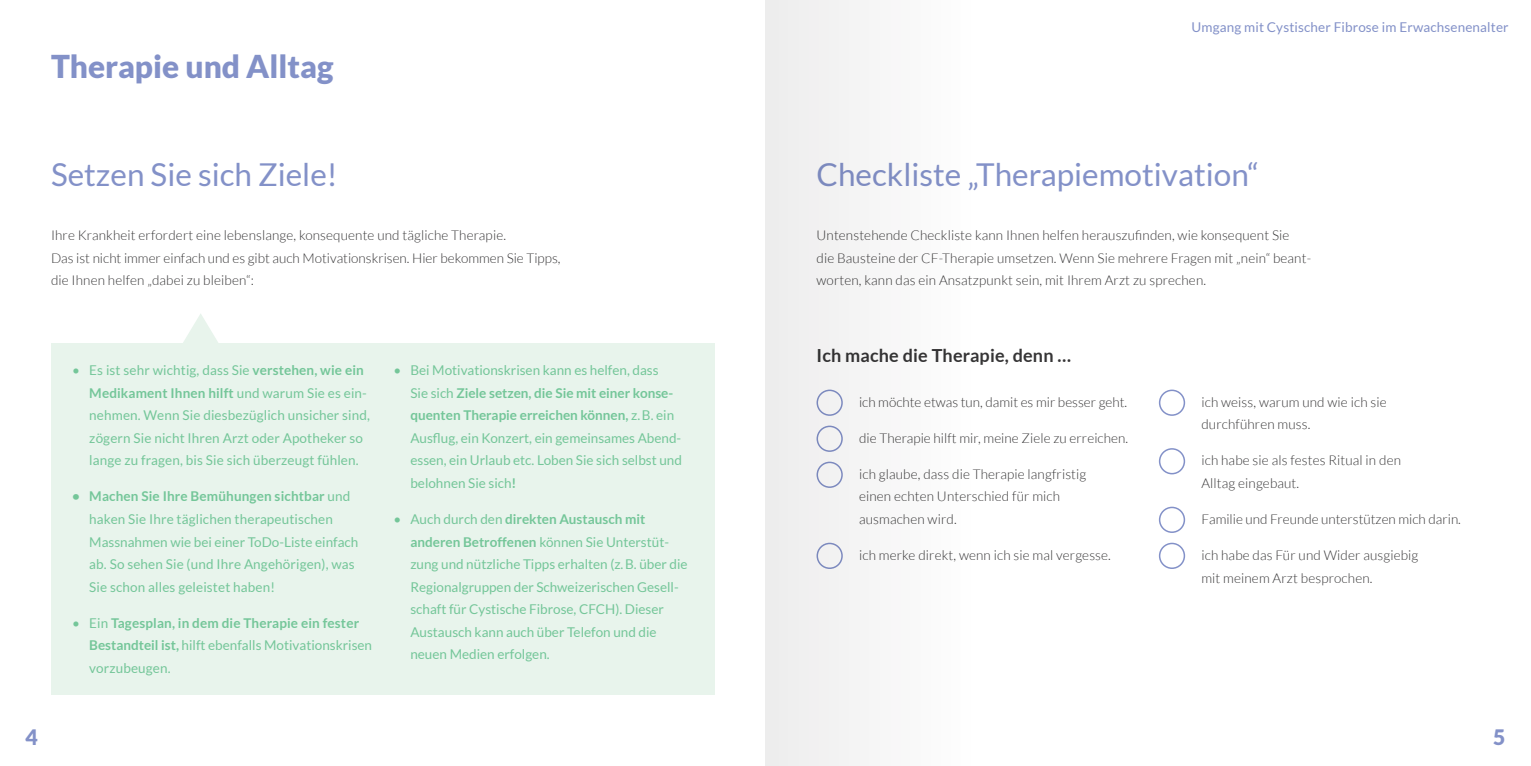
<style>
.page{position:relative;width:1531px;height:766px;background:#fff}
.page>*{position:absolute;margin:0;border:0;box-sizing:border-box;transform-origin:0 0}
.t1{font:31.5px "Lato";color:#8391c8}
.t2{font:900 31.5px "Lato";color:#8391c8}
.t3{font:900 21.3px "Lato";color:#8391c8}
.t4{font:700 18px "Lato";letter-spacing:.01em;color:#363536}
.t5{font:13.5px/22.5px "Lato";color:#74c699}
.t6{font:300 13.5px/22.5px "Lato";letter-spacing:.01em;color:#363536}
.t7{font:700 13.5px/22.5px "Lato";letter-spacing:.01em;color:#74c699}
.t8{font:13.5px "Lato";letter-spacing:.01em;color:#8391c8}
.s1{font-weight:700}
.s2{font-weight:400}
</style>
<div class="page">
<div style="left:51px;top:343px;width:663px;height:351px;background:#e8f4ec"></div>
<svg style="left:183px;top:314px;width:35px;height:29px"></svg>
<div style="left:1159px;top:389px;width:26px;height:27px;border:2px solid #8391c8;border-radius:50%"></div>
<div style="left:1159px;top:448px;width:26px;height:26px;border:2px solid #8391c8;border-radius:50%"></div>
<div style="left:1159px;top:506px;width:26px;height:27px;border:2px solid #8391c8;border-radius:50%"></div>
<div style="left:1159px;top:542px;width:26px;height:27px;border:2px solid #8391c8;border-radius:50%"></div>
<div style="left:765px;top:0;width:255px;height:765px;background:#f8f7f8"></div>
<h1 class="t2" style="left:51px;top:48px;width:284px">Therapie und Alltag</h1>
<h1 class="t1" style="left:51px;top:157px;width:288px">Setzen Sie sich Ziele!</h1>
<p class="t8" style="left:1191px;top:19px;width:319px">Umgang mit Cystischer Fibrose im Erwachsenenalter</p>
<h1 class="t1" style="left:816px;top:157px;width:444px">Checkliste „Therapiemotivation“</h1>
<p class="t6" style="left:51px;top:224px;width:511px">Ihre Krankheit erfordert eine lebenslange, konsequente und tägliche Therapie.<br>Das ist nicht immer einfach und es gibt auch Motivationskrisen. Hier bekommen Sie Tipps, die Ihnen helfen „dabei zu bleiben“:</p>
<p class="t6" style="left:816px;top:224px;width:496px">Untenstehende Checkliste kann Ihnen helfen herauszufinden, wie konsequent Sie<br>die Bausteine der CF-Therapie umsetzen. Wenn Sie mehrere Fragen mit „nein“ beant&shy;worten, kann das ein Ansatzpunkt sein, mit Ihrem Arzt zu sprechen.</p>
<p class="t5" style="left:89px;top:359px;width:282px;text-indent:-17px">• Es ist sehr wichtig, dass Sie <span class="s1">verstehen, wie ein Medikament Ihnen hilft</span> und warum Sie es ein&shy;nehmen. Wenn Sie diesbezüglich unsicher sind, zögern Sie nicht Ihren Arzt oder Apotheker so lange zu fragen, bis Sie sich überzeugt fühlen.</p>
<p class="t5" style="left:89px;top:485px;width:271px;text-indent:-17px"><span class="s1">• Machen Sie Ihre Bemühungen sichtbar</span> und haken Sie Ihre täglichen therapeutischen Massnahmen wie bei einer ToDo-Liste einfach ab. So sehen Sie (und Ihre Angehörigen), was Sie schon alles geleistet haben!</p>
<p class="t7" style="left:89px;top:611px;width:284px;text-indent:-17px"><span class="s2">• Ein</span> Tagesplan, in dem die Therapie ein fester<br>Bestandteil ist, <span class="s2">hilft ebenfalls Motivationskrisen vorzubeugen.</span></p>
<p class="t5" style="left:410px;top:359px;width:273px;text-indent:-17px">• Bei Motivationskrisen kann es helfen, dass<br>Sie sich <span class="s1">Ziele setzen, die Sie mit einer konse&shy;quenten Therapie erreichen können,</span> z.B. ein Ausflug, ein Konzert, ein gemeinsames Abend&shy;essen, ein Urlaub etc. Loben Sie sich selbst und belohnen Sie sich<span class="s1">!</span></p>
<p class="t5" style="left:410px;top:507px;width:279px;text-indent:-17px">• Auch durch den <span class="s1">direkten Austausch mit anderen Betroffenen</span> können Sie Unterstüt&shy;zung und nützliche Tipps erhalten (z.B. über die Regionalgruppen der Schweizerischen Gesell&shy;schaft für Cystische Fibrose, CFCH). Dieser Austausch kann auch über Telefon und die neuen Medien erfolgen.</p>
<h3 class="t4" style="left:816px;top:345px;width:256px">Ich mache die Therapie, denn …</h3>
<p class="t6" style="left:859px;top:390px;width:270px">ich möchte etwas tun, damit es mir besser geht.</p>
<p class="t6" style="left:859px;top:426px;width:271px">die Therapie hilft mir, meine Ziele zu erreichen.</p>
<p class="t6" style="left:859px;top:462px;width:229px">ich glaube, dass die Therapie langfristig einen echten Unterschied für mich ausmachen wird.</p>
<p class="t6" style="left:859px;top:543px;width:253px">ich merke direkt, wenn ich sie mal vergesse.</p>
<p class="t6" style="left:1201px;top:390px;width:187px">ich weiss, warum und wie ich sie durchführen muss.</p>
<p class="t6" style="left:1201px;top:449px;width:201px">ich habe sie als festes Ritual in den<br>Alltag eingebaut.</p>
<p class="t6" style="left:1201px;top:507px;width:261px">Familie und Freunde unterstützen mich darin.</p>
<p class="t6" style="left:1201px;top:543px;width:218px">ich habe das Für und Wider ausgiebig mit meinem Arzt besprochen.</p>
<h2 class="t3" style="left:26px;top:724px;width:14px">4</h2>
<h2 class="t3" style="left:1493px;top:724px;width:14px">5</h2>
</div>
